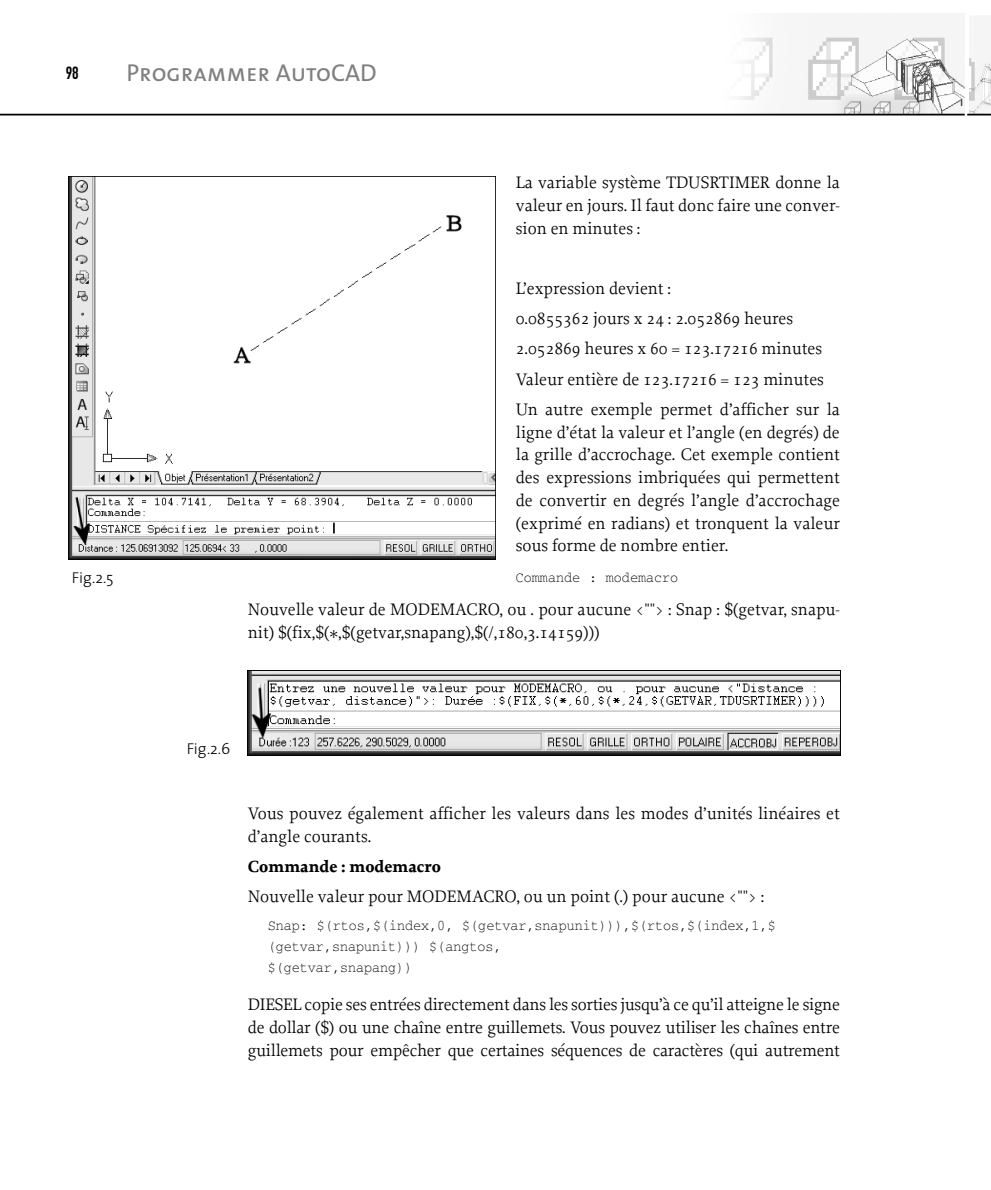
<style>
.page{position:relative;width:991px;height:1190px;background:#fff}
.page>*{position:absolute;margin:0;border:0;box-sizing:border-box;transform-origin:0 0}
.t1{font:24.5px "The Sans Caps";color:#808080}
.t2{font:17.5px/22.8px "Proforma";color:#000;text-align:justify}
.t3{font:17.5px "DIN Engschrift";color:#000}
.t4{font:700 16.97px "Proforma";color:#000}
.t5{font:300 15.75px "The Sans";letter-spacing:-.01em;color:#000}
.t6{font:14.88px/21px "Courier";color:#000;scale:.9 1}
</style>
<div class="page">
<img style="left:969px;top:58px;width:21px;height:56px">
<svg style="left:967px;top:114px;width:23px;height:1px"></svg>
<img style="left:669px;top:37px;width:295px;height:77px">
<hr style="left:0;top:114px;width:964px;height:1px;background:#000">
<img style="left:69px;top:176px;width:426px;height:384px">
<img style="left:247px;top:670px;width:593px;height:85px">
<p class="t3" style="left:66px;top:66px;width:15px">98</p>
<h1 class="t1" style="left:126px;top:58px;width:252px">Programmer AutoCAD</h1>
<p class="t2" style="left:516px;top:173px;width:325px">La variable système TDUSRTIMER donne la valeur en jours. Il faut donc faire une conver&shy;sion en minutes :</p>
<p class="t5" style="left:72px;top:571px;width:43px">Fig.2.5</p>
<p class="t2" style="left:516px;top:275px;width:325px;line-height:30.3px;text-align:left">L’expression devient :<br>0.0855362 jours x 24 : 2.052869 heures 2.052869 heures x 60 = 123.17216 minutes Valeur entière de 123.17216 = 123 minutes Un autre exemple permet d’afficher sur la</p>
<p class="t2" style="left:516px;top:422px;width:325px">ligne d’état la valeur et l’angle (en degrés) de la grille d’accrochage. Cet exemple contient des expressions imbriquées qui permettent de convertir en degrés l’angle d’accrochage (exprimé en radians) et tronquent la valeur sous forme de nombre entier.</p>
<p class="t6" style="left:516px;top:568px;width:182px">Commande : modemacro</p>
<p class="t2" style="left:248px;top:599px;width:593px">Nouvelle valeur de MODEMACRO, ou . pour aucune &lt;""&gt; : Snap : $(getvar, snapu&shy;nit) $(fix,$(*,$(getvar,snapang),$(/,180,3.14159)))</p>
<p class="t5" style="left:187px;top:742px;width:45px">Fig.2.6</p>
<p class="t2" style="left:248px;top:803px;width:593px">Vous pouvez également afficher les valeurs dans les modes d’unités linéaires et d’angle courants.</p>
<p class="t4" style="left:248px;top:860px;width:195px">Commande : modemacro</p>
<p class="t2" style="left:248px;top:886px;width:518px">Nouvelle valeur pour MODEMACRO, ou un point (.) pour aucune &lt;""&gt; :</p>
<p class="t6" style="left:268px;top:916px;width:566px">Snap: $(rtos,$(index,0, $(getvar,snapunit))),$(rtos,$(index,1,$ (getvar,snapunit))) $(angtos,<br>$(getvar,snapang))</p>
<p class="t2" style="left:248px;top:994px;width:593px">DIESEL copie ses entrées directement dans les sorties jusqu’à ce qu’il atteigne le signe de dollar ($) ou une chaîne entre guillemets. Vous pouvez utiliser les chaînes entre guillemets pour empêcher que certaines séquences de caractères (qui autrement</p>
</div>
